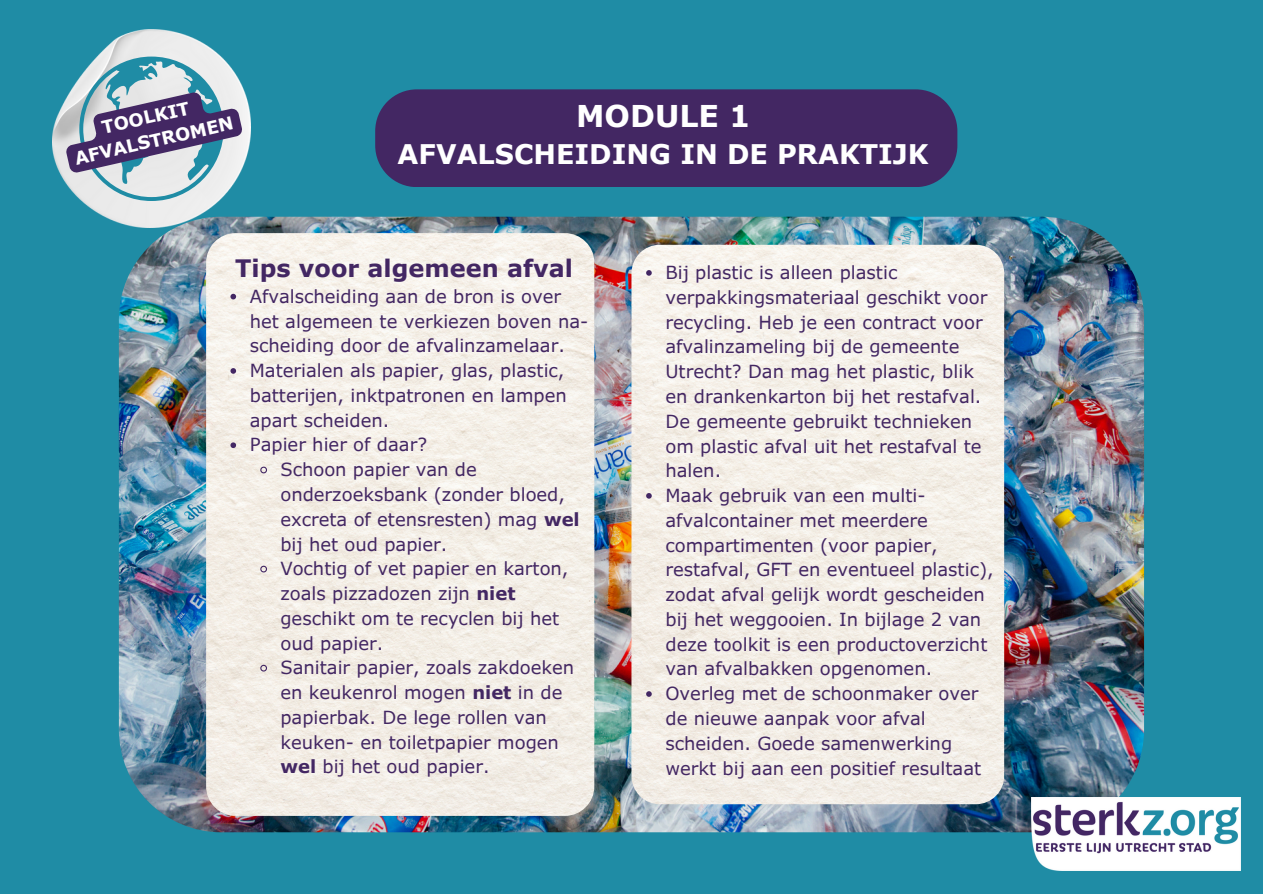
<style>
.page{position:relative;width:1263px;height:894px;background:#fff}
.page>*{position:absolute;margin:0;border:0;box-sizing:border-box;transform-origin:0 0}
.t1{font:700 30px "Verdana Pro";color:#fff}
.t2{font:700 27px "Verdana Pro";color:#fff}
.t3{font:700 24px "Verdana Pro";color:#432763}
.t4{font:18px/24.8px "Verdana Pro";color:#432763}
.t5{font:700 17.85px/24.2px "Verdana Pro";color:#fff;text-align:center}
.s1{font-weight:700}
</style>
<div class="page">
<div style="left:0;top:0;width:1263px;height:893px;background:#1f8ca5"></div>
<img style="left:119px;top:217px;width:1025px;height:615px;border-radius:103px">
<img style="left:1031px;top:797px;width:209px;height:73px">
<div style="left:375px;top:89px;width:582px;height:98px;background:#432763"></div>
<img style="left:53px;top:29px;width:198px;height:198px">
<img style="left:206px;top:233px;width:388px;height:582px;border-radius:30px">
<img style="left:631px;top:245px;width:373px;height:559px;border-radius:28px">
<svg style="left:60px;top:57px;width:183px;height:144px"></svg>
<svg style="left:230px;top:294px;width:6px;height:5px"></svg>
<svg style="left:230px;top:368px;width:6px;height:5px"></svg>
<svg style="left:230px;top:442px;width:6px;height:6px"></svg>
<svg style="left:259px;top:465px;width:9px;height:9px"></svg>
<svg style="left:259px;top:564px;width:9px;height:9px"></svg>
<svg style="left:259px;top:663px;width:9px;height:9px"></svg>
<svg style="left:646px;top:270px;width:6px;height:6px"></svg>
<svg style="left:646px;top:493px;width:6px;height:5px"></svg>
<svg style="left:646px;top:691px;width:6px;height:5px"></svg>
<p class="t5" style="left:67px;top:123px;width:164px;rotate:-13deg">TOOLKIT<br>AFVALSTROMEN</p>
<h1 class="t1" style="left:576px;top:97px;width:176px">MODULE 1</h1>
<h1 class="t2" style="left:398px;top:137px;width:533px">AFVALSCHEIDING IN DE PRAKTIJK</h1>
<p class="t3" style="left:235px;top:253px;width:339px">Tips voor algemeen afval</p>
<h2 class="t4" style="left:250px;top:283px;width:340px">Afvalscheiding aan de bron is over het algemeen te verkiezen boven na&shy;scheiding door de afvalinzamelaar.</h2>
<p class="t4" style="left:250px;top:357px;width:319px">Materialen als papier, glas, plastic, batterijen, inktpatronen en lampen apart scheiden.</p>
<p class="t4" style="left:250px;top:432px;width:179px">Papier hier of daar?</p>
<p class="t4" style="left:280px;top:456px;width:301px">Schoon papier van de onderzoeksbank (zonder bloed, excreta of etensresten) mag <span class="s1">wel </span>bij het oud papier.</p>
<p class="t4" style="left:280px;top:555px;width:290px">Vochtig of vet papier en karton, zoals pizzadozen zijn <span class="s1">niet </span>geschikt om te recyclen bij het oud papier.</p>
<p class="t4" style="left:280px;top:654px;width:295px">Sanitair papier, zoals zakdoeken en keukenrol mogen <span class="s1">niet</span> in de papierbak. De lege rollen van keuken- en toiletpapier mogen <span class="s1">wel</span> bij het oud papier.</p>
<p class="t4" style="left:665px;top:259px;width:323px">Bij plastic is alleen plastic verpakkingsmateriaal geschikt voor recycling. Heb je een contract voor afvalinzameling bij de gemeente<br>Utrecht? Dan mag het plastic, blik en drankenkarton bij het restafval.<br>De gemeente gebruikt technieken om plastic afval uit het restafval te halen.</p>
<p class="t4" style="left:665px;top:482px;width:330px">Maak gebruik van een multi&shy;afvalcontainer met meerdere compartimenten (voor papier, restafval, GFT en eventueel plastic), zodat afval gelijk wordt gescheiden bij het weggooien. In bijlage 2 van deze toolkit is een productoverzicht van afvalbakken opgenomen.</p>
<p class="t4" style="left:665px;top:680px;width:317px">Overleg met de schoonmaker over de nieuwe aanpak voor afval scheiden. Goede samenwerking werkt bij aan een positief resultaat</p>
</div>
